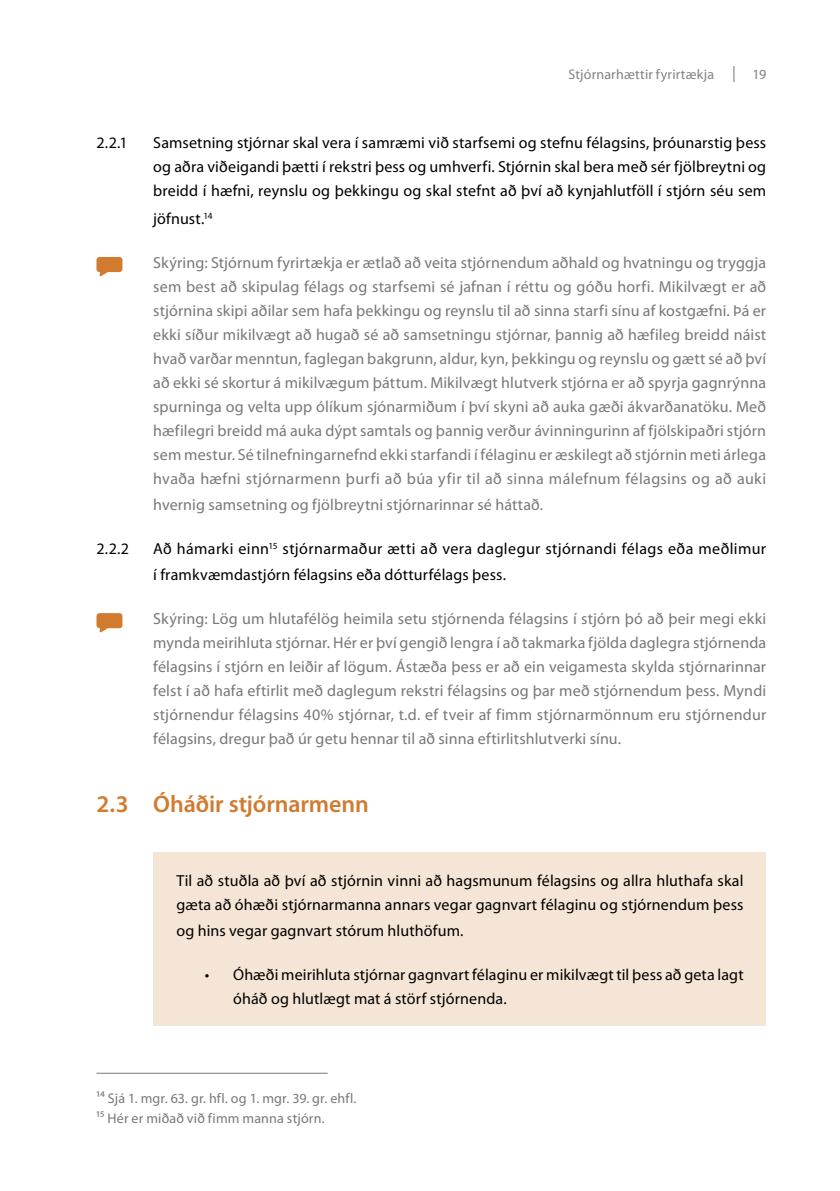
<style>
.page{position:relative;width:840px;height:1191px;background:#fff}
.page>*{position:absolute;margin:0;border:0;box-sizing:border-box;transform-origin:0 0}
.t1{font:600 24px "Myriad Pro";letter-spacing:-.005em;color:#d17b2f}
.t2{font:16px/24px "Myriad Pro";letter-spacing:.01em;color:#77787b;text-align:justify}
.t3{font:16px/24px "Myriad Pro";letter-spacing:.01em;color:#000}
.t4{font:14px/20px "Myriad Pro";letter-spacing:.015em;color:#77787b}
.t5{font:14px "Myriad Pro";letter-spacing:.015em;color:#808285}
.s1{font-size:16px}
</style>
<div class="page">
<div style="left:154px;top:852px;width:611px;height:173px;background:#f5e5d6"></div>
<hr style="left:96px;top:1073px;width:231px;height:1px;background:#77787b">
<svg style="left:96px;top:257px;width:26px;height:19px"></svg>
<svg style="left:96px;top:613px;width:26px;height:19px"></svg>
<p class="t5" style="left:568px;top:65px;width:199px">Stjórnarhættir fyrirtækja <span class="s1">|</span> 19</p>
<p class="t3" style="left:96px;top:130px;width:33px">2.2.1</p>
<p class="t3" style="left:153px;top:130px;width:614px;text-align:justify">Samsetning stjórnar skal vera í samræmi við starfsemi og stefnu félagsins, þróunarstig þess og aðra viðeigandi þætti í rekstri þess og umhverfi. Stjórnin skal bera með sér fjölbreytni og breidd í hæfni, reynslu og þekkingu og skal stefnt að því að kynjahlutföll í stjórn séu sem</p>
<p class="t3" style="left:153px;top:206px;width:61px">jöfnust.<sup>14</sup></p>
<p class="t2" style="left:153px;top:250px;width:614px">Skýring: Stjórnum fyrirtækja er ætlað að veita stjórnendum aðhald og hvatningu og tryggja sem best að skipulag félags og starfsemi sé jafnan í réttu og góðu horfi. Mikilvægt er að stjórnina skipi aðilar sem hafa þekkingu og reynslu til að sinna starfi sínu af kostgæfni. Þá er ekki síður mikilvægt að hugað sé að samsetningu stjórnar, þannig að hæfileg breidd náist hvað varðar menntun, faglegan bakgrunn, aldur, kyn, þekkingu og reynslu og gætt sé að því að ekki sé skortur á mikilvægum þáttum. Mikilvægt hlutverk stjórna er að spyrja gagnrýnna spurninga og velta upp ólíkum sjónarmiðum í því skyni að auka gæði ákvarðanatöku. Með hæfilegri breidd má auka dýpt samtals og þannig verður ávinningurinn af fjölskipaðri stjórn sem mestur. Sé tilnefningarnefnd ekki starfandi í félaginu er æskilegt að stjórnin meti árlega hvaða hæfni stjórnarmenn þurfi að búa yfir til að sinna málefnum félagsins og að auki</p>
<p class="t2" style="left:153px;top:492px;width:391px">hvernig samsetning og fjölbreytni stjórnarinnar sé háttað.</p>
<p class="t3" style="left:96px;top:536px;width:34px">2.2.2</p>
<p class="t3" style="left:153px;top:535px;width:614px;line-height:26px">Að hámarki einn<sup>15</sup> stjórnarmaður ætti að vera daglegur stjórnandi félags eða meðlimur í framkvæmdastjórn félagsins eða dótturfélags þess.</p>
<p class="t2" style="left:153px;top:606px;width:614px">Skýring: Lög um hlutafélög heimila setu stjórnenda félagsins í stjórn þó að þeir megi ekki mynda meirihluta stjórnar. Hér er því gengið lengra í að takmarka fjölda daglegra stjórnenda félagsins í stjórn en leiðir af lögum. Ástæða þess er að ein veigamesta skylda stjórnarinnar felst í að hafa eftirlit með daglegum rekstri félagsins og þar með stjórnendum þess. Myndi stjórnendur félagsins 40% stjórnar, t.d. ef tveir af fimm stjórnarmönnum eru stjórnendur félagsins, dregur það úr getu hennar til að sinna eftirlitshlutverki sínu.</p>
<h1 class="t1" style="left:96px;top:789px;width:273px">2.3 Óháðir stjórnarmenn</h1>
<p class="t3" style="left:176px;top:868px;width:568px">Til að stuðla að því að stjórnin vinni að hagsmunum félagsins og allra hluthafa skal gæta að óhæði stjórnarmanna annars vegar gagnvart félaginu og stjórnendum þess</p>
<p class="t3" style="left:176px;top:918px;width:288px">og hins vegar gagnvart stórum hluthöfum.</p>
<p class="t3" style="left:233px;top:962px;width:511px;text-indent:-28px">• Óhæði meirihluta stjórnar gagnvart félaginu er mikilvægt til þess að geta lagt óháð og hlutlægt mat á störf stjórnenda.</p>
<p class="t4" style="left:96px;top:1088px;width:261px">14 Sjá 1. mgr. 63. gr. hfl. og 1. mgr. 39. gr. ehfl.<br>15 Hér er miðað við fimm manna stjórn.</p>
</div>
